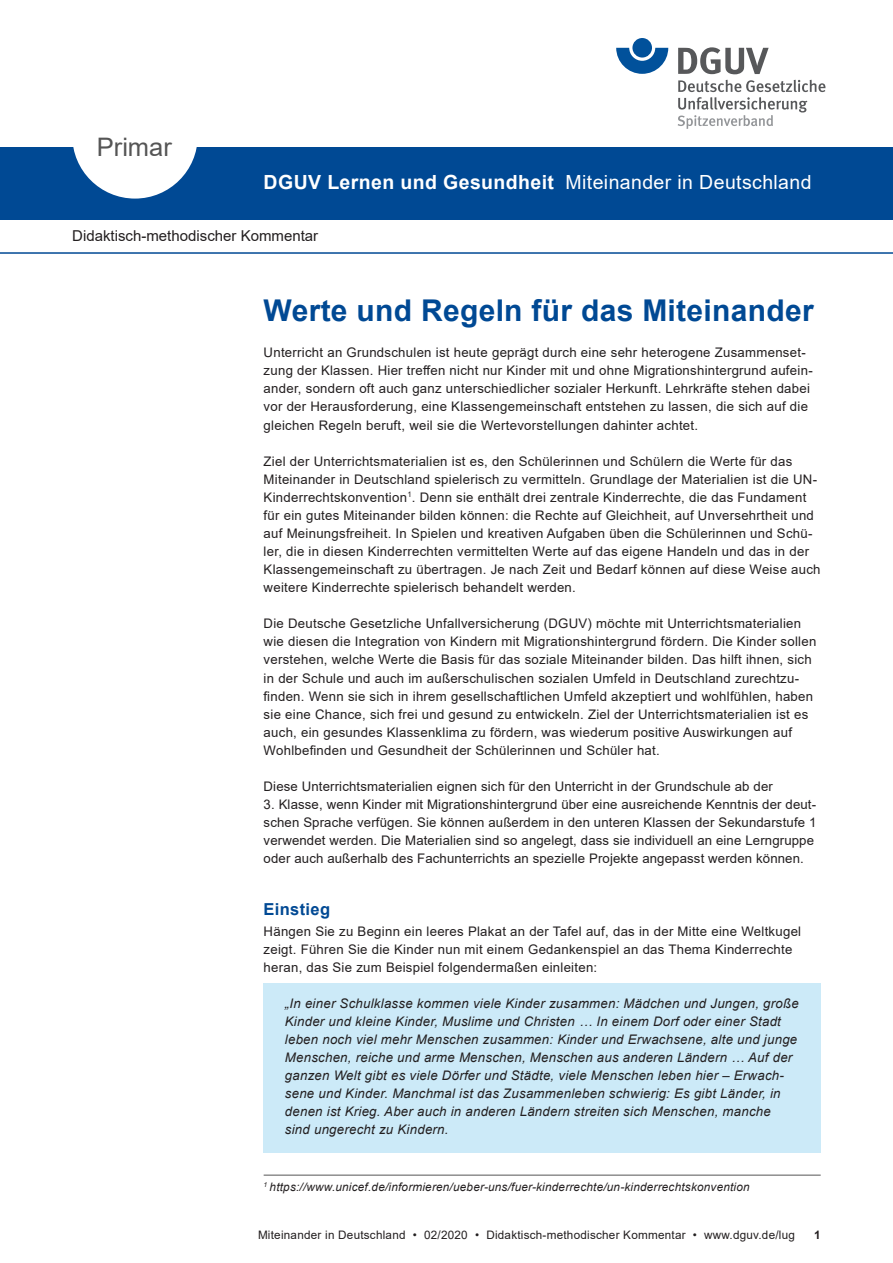
<style>
.page{position:relative;width:893px;height:1263px;background:#fff}
.page>*{position:absolute;margin:0;border:0;box-sizing:border-box;transform-origin:0 0}
.Ueberschrift{font:700 30px "Arial";letter-spacing:.01em;color:#004994}
.head{font:25.5px "Arial";color:#555}
.t1{font:19.5px "Arial";letter-spacing:.02em;color:#fff}
.t2{font:700 19.5px "Arial";letter-spacing:.02em;color:#fff}
.Zwischenueberschrift{font:700 16.5px "Arial";letter-spacing:.02em;color:#004994}
.Kopfzeile_Art{font:15px "Arial";color:#231f20}
.Fliesstext{font:13.2px/18px "Arial";letter-spacing:.02em;color:#231f20}
.Fliesstext-2{font:italic 13.2px/18px "Arial";letter-spacing:.02em;color:#231f20}
.Quelle{font:italic 11.7px "Arial";letter-spacing:.02em;color:#231f20}
.t3{font:11.7px "Arial";letter-spacing:.02em;color:#231f20}
.t4{font:700 11.7px "Arial";color:#231f20}
</style>
<div class="page">
<div style="left:264px;top:983px;width:557px;height:169px;background:#cceaf8"></div>
<div style="left:0;top:147px;width:893px;height:73px;background:#004994"></div>
<svg style="left:73px;top:147px;width:124px;height:52px"></svg>
<svg style="left:616px;top:48px;width:52px;height:26px"></svg>
<div style="left:632px;top:38px;width:20px;height:20px;background:#01519b;border-radius:50%"></div>
<svg style="left:678px;top:47px;width:91px;height:27px"></svg>
<svg style="left:678px;top:80px;width:147px;height:49px"></svg>
<hr style="left:0;top:252px;width:893px;height:2px;background:#004994">
<hr style="left:264px;top:1175px;width:557px;height:1px;background:#555">
<p class="head" style="left:97px;top:130px;width:77px">Primar</p>
<p class="t2" style="left:264px;top:169px;width:292px">DGUV Lernen und Gesundheit</p>
<p class="t1" style="left:566px;top:169px;width:248px">Miteinander in Deutschland</p>
<p class="Kopfzeile_Art" style="left:72px;top:225px;width:247px">Didaktisch-methodischer Kommentar</p>
<p class="Ueberschrift" style="left:264px;top:289px;width:552px">Werte und Regeln für das Miteinander</p>
<p class="Fliesstext" style="left:264px;top:343px;width:551px">Unterricht an Grundschulen ist heute geprägt durch eine sehr heterogene Zusammenset&shy;zung der Klassen. Hier treffen nicht nur Kinder mit und ohne Migrationshintergrund aufein&shy;ander, sondern oft auch ganz unterschiedlicher sozialer Herkunft. Lehrkräfte stehen dabei vor der Herausforderung, eine Klassengemeinschaft entstehen zu lassen, die sich auf die gleichen Regeln beruft, weil sie die Wertevorstellungen dahinter achtet.</p>
<p class="Fliesstext" style="left:264px;top:452px;width:558px">Ziel der Unterrichtsmaterialien ist es, den Schülerinnen und Schülern die Werte für das Miteinander in Deutschland spielerisch zu vermitteln. Grundlage der Materialien ist die UN-Kinderrechtskonvention<sup>1</sup>. Denn sie enthält drei zentrale Kinderrechte, die das Fundament für ein gutes Miteinander bilden können: die Rechte auf Gleichheit, auf Unversehrtheit und auf Meinungsfreiheit. In Spielen und kreativen Aufgaben üben die Schülerinnen und Schü&shy;ler, die in diesen Kinderrechten vermittelten Werte auf das eigene Handeln und das in der Klassengemeinschaft zu übertragen. Je nach Zeit und Bedarf können auf diese Weise auch weitere Kinderrechte spielerisch behandelt werden.</p>
<p class="Fliesstext" style="left:264px;top:615px;width:554px">Die Deutsche Gesetzliche Unfallversicherung (DGUV) möchte mit Unterrichtsmaterialien wie diesen die Integration von Kindern mit Migrationshintergrund fördern. Die Kinder sollen verstehen, welche Werte die Basis für das soziale Miteinander bilden. Das hilft ihnen, sich in der Schule und auch im außerschulischen sozialen Umfeld in Deutschland zurechtzu&shy;finden. Wenn sie sich in ihrem gesellschaftlichen Umfeld akzeptiert und wohlfühlen, haben sie eine Chance, sich frei und gesund zu entwickeln. Ziel der Unterrichtsmaterialien ist es auch, ein gesundes Klassenklima zu fördern, was wiederum positive Auswirkungen auf Wohlbefinden und Gesundheit der Schülerinnen und Schüler hat.</p>
<p class="Fliesstext" style="left:264px;top:777px;width:511px">Diese Unterrichtsmaterialien eignen sich für den Unterricht in der Grundschule ab der</p>
<p class="Fliesstext" style="left:264px;top:795px;width:554px">3. Klasse, wenn Kinder mit Migrationshintergrund über eine ausreichende Kenntnis der deut&shy;schen Sprache verfügen. Sie können außerdem in den unteren Klassen der Sekundarstufe 1 verwendet werden. Die Materialien sind so angelegt, dass sie individuell an eine Lerngruppe oder auch außerhalb des Fachunterrichts an spezielle Projekte angepasst werden können.</p>
<p class="Zwischenueberschrift" style="left:264px;top:897px;width:68px">Einstieg</p>
<p class="Fliesstext" style="left:264px;top:922px;width:539px">Hängen Sie zu Beginn ein leeres Plakat an der Tafel auf, das in der Mitte eine Weltkugel zeigt. Führen Sie die Kinder nun mit einem Gedankenspiel an das Thema Kinderrechte heran, das Sie zum Beispiel folgendermaßen einleiten:</p>
<p class="Fliesstext-2" style="left:285px;top:994px;width:515px">„In einer Schulklasse kommen viele Kinder zusammen: Mädchen und Jungen, große Kinder und kleine Kinder, Muslime und Christen … In einem Dorf oder einer Stadt leben noch viel mehr Menschen zusammen: Kinder und Erwachsene, alte und junge Menschen, reiche und arme Menschen, Menschen aus anderen Ländern … Auf der ganzen Welt gibt es viele Dörfer und Städte, viele Menschen leben hier – Erwach&shy;sene und Kinder. Manchmal ist das Zusammenleben schwierig: Es gibt Länder, in denen ist Krieg. Aber auch in anderen Ländern streiten sich Menschen, manche sind ungerecht zu Kindern.</p>
<p class="Quelle" style="left:264px;top:1179px;width:488px"><sup>1</sup> https://www.unicef.de/informieren/ueber-uns/fuer-kinderrechte/un-kinderrechtskonvention</p>
<p class="t3" style="left:258px;top:1227px;width:538px">Miteinander in Deutschland • 02/2020 • Didaktisch-methodischer Kommentar • www.dguv.de/lug</p>
<p class="t4" style="left:814px;top:1227px;width:8px">1</p>
</div>
